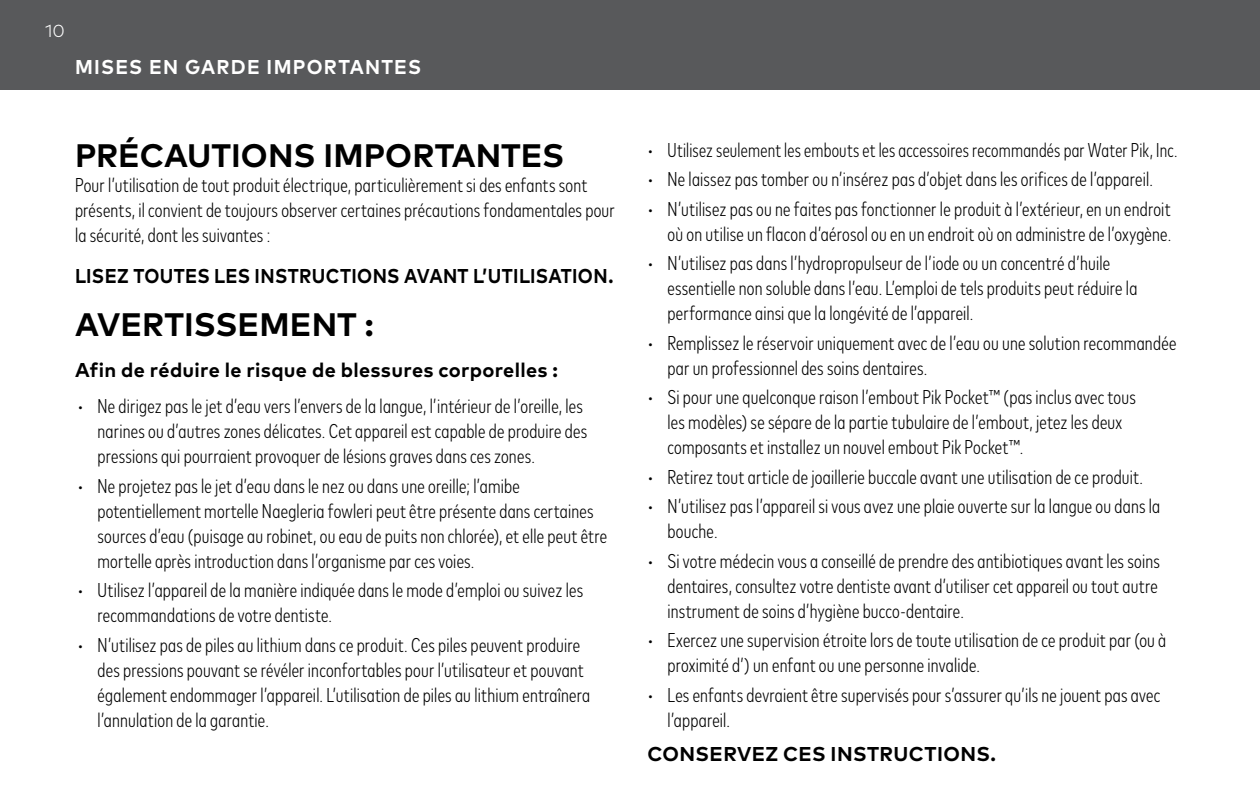
<style>
.page{position:relative;width:1260px;height:810px;background:#fff}
.page>*{position:absolute;margin:0;border:0;box-sizing:border-box;transform-origin:0 0}
.t1{font:700 32.5px "Mark Pro";color:#000}
.t2{font:300 condensed 20px/25px "Mark Pro";letter-spacing:.01em;color:#000}
.t3{font:700 20px "Mark Pro";letter-spacing:.015em;color:#000}
.t4{font:700 20px "Mark Pro";letter-spacing:.015em;color:#000;scale:.91 1}
.t5{font:700 20px "Mark Pro";letter-spacing:.065em;color:#fff;scale:.96 1}
.t6{font:300 17.5px "Mark Pro";color:#fff}
.s1{font-style:inherit}
</style>
<div class="page">
<div style="left:0;top:0;width:1260px;height:90px;background:#58595b"></div>
<p class="t6" style="left:45px;top:17px;width:21px">10</p>
<p class="t5" style="left:75px;top:51px;width:362px">MISES EN GARDE IMPORTANTES</p>
<h3 class="t1" style="left:75px;top:131px;width:491px">PRÉCAUTIONS IMPORTANTES</h3>
<p class="t2" style="left:75px;top:171px;width:541px">Pour l’utilisation de tout produit électrique, particulièrement si des enfants sont présents, il convient de toujours observer certaines précautions fondamentales pour la sécurité, dont les suivantes :</p>
<p class="t4" style="left:75px;top:261px;width:593px">LISEZ TOUTES LES INSTRUCTIONS AVANT L’UTILISATION.</p>
<h3 class="t1" style="left:75px;top:299px;width:300px">AVERTISSEMENT :</h3>
<p class="t3" style="left:75px;top:355px;width:485px">Afin de réduire le risque de blessures corporelles :</p>
<p class="t2" style="left:98px;top:392px;width:491px;text-indent:-20px">• Ne dirigez pas le jet d’eau vers l’envers de la langue, l’intérieur de l’oreille, les narines ou d’autres zones délicates. Cet appareil est capable de produire des pressions qui pourraient provoquer de lésions graves dans ces zones.</p>
<p class="t2" style="left:98px;top:472px;width:511px;text-indent:-20px">• Ne projetez pas le jet d’eau dans le nez ou dans une oreille; l’amibe potentiellement mortelle Naegleria fowleri peut être présente dans certaines sources d’eau (puisage au robinet, ou eau de puits non chlorée), et elle peut être mortelle après introduction dans l’organisme par ces voies.</p>
<p class="t2" style="left:98px;top:576px;width:487px;text-indent:-20px">• Utilisez l’appareil de la manière indiquée dans le mode d’emploi ou suivez les recommandations de votre dentiste.</p>
<p class="t2" style="left:98px;top:631px;width:494px;text-indent:-20px">• N’utilisez pas de piles au lithium dans ce produit. Ces piles peuvent produire des pressions pouvant se révéler inconfortables pour l’utilisateur et pouvant également endommager l’appareil. L’utilisation de piles au lithium entraînera l’annulation de la garantie.</p>
<p class="t2" style="left:648px;top:136px;width:531px">• Utilisez seulement les embouts et les accessoires recommandés par Water Pik, Inc.</p>
<p class="t2" style="left:648px;top:166px;width:507px">• Ne laissez pas tomber ou n’insérez pas d’objet dans les orifces de l’appareil.</p>
<p class="t2" style="left:648px;top:195px;width:525px;text-align:right">• N’utilisez pas ou ne faites pas fonctionner le produit à l’extérieur, en un endroit où on utilise un facon d’aérosol ou en un endroit où on administre de l’oxygène.</p>
<p class="t2" style="left:668px;top:250px;width:471px;text-indent:-20px">• N’utilisez pas dans l’hydropropulseur de l’iode ou un concentré d’huile essentielle non soluble dans l’eau. L’emploi de tels produits peut réduire la performance ainsi que la longévité de l’appareil.</p>
<p class="t2" style="left:668px;top:329px;width:510px;text-indent:-20px">• Remplissez le réservoir uniquement avec de l’eau ou une solution recommandée par un professionnel des soins dentaires.</p>
<p class="t2" style="left:668px;top:384px;width:470px;text-indent:-20px">• Si pour une quelconque raison l’embout Pik Pocket<span class="s1">™</span> (pas inclus avec tous les modèles) se sépare de la partie tubulaire de l’embout, jetez les deux composants et installez un nouvel embout Pik Pocket<span class="s1">™</span>.</p>
<p class="t2" style="left:648px;top:463px;width:497px">• Retirez tout article de joaillerie buccale avant une utilisation de ce produit.</p>
<p class="t2" style="left:668px;top:493px;width:494px;text-indent:-20px">• N’utilisez pas l’appareil si vous avez une plaie ouverte sur la langue ou dans la bouche.</p>
<p class="t2" style="left:668px;top:547px;width:494px;text-align:justify;text-indent:-20px">• Si votre médecin vous a conseillé de prendre des antibiotiques avant les soins dentaires, consultez votre dentiste avant d’utiliser cet appareil ou tout autre instrument de soins d’hygiène bucco-dentaire.</p>
<p class="t2" style="left:668px;top:627px;width:500px;text-indent:-20px">• Exercez une supervision étroite lors de toute utilisation de ce produit par (ou à proximité d’) un enfant ou une personne invalide.</p>
<p class="t2" style="left:668px;top:681px;width:494px;text-indent:-20px">• Les enfants devraient être supervisés pour s’assurer qu’ils ne jouent pas avec l’appareil.</p>
<p class="t3" style="left:648px;top:739px;width:350px">CONSERVEZ CES INSTRUCTIONS.</p>
</div>
